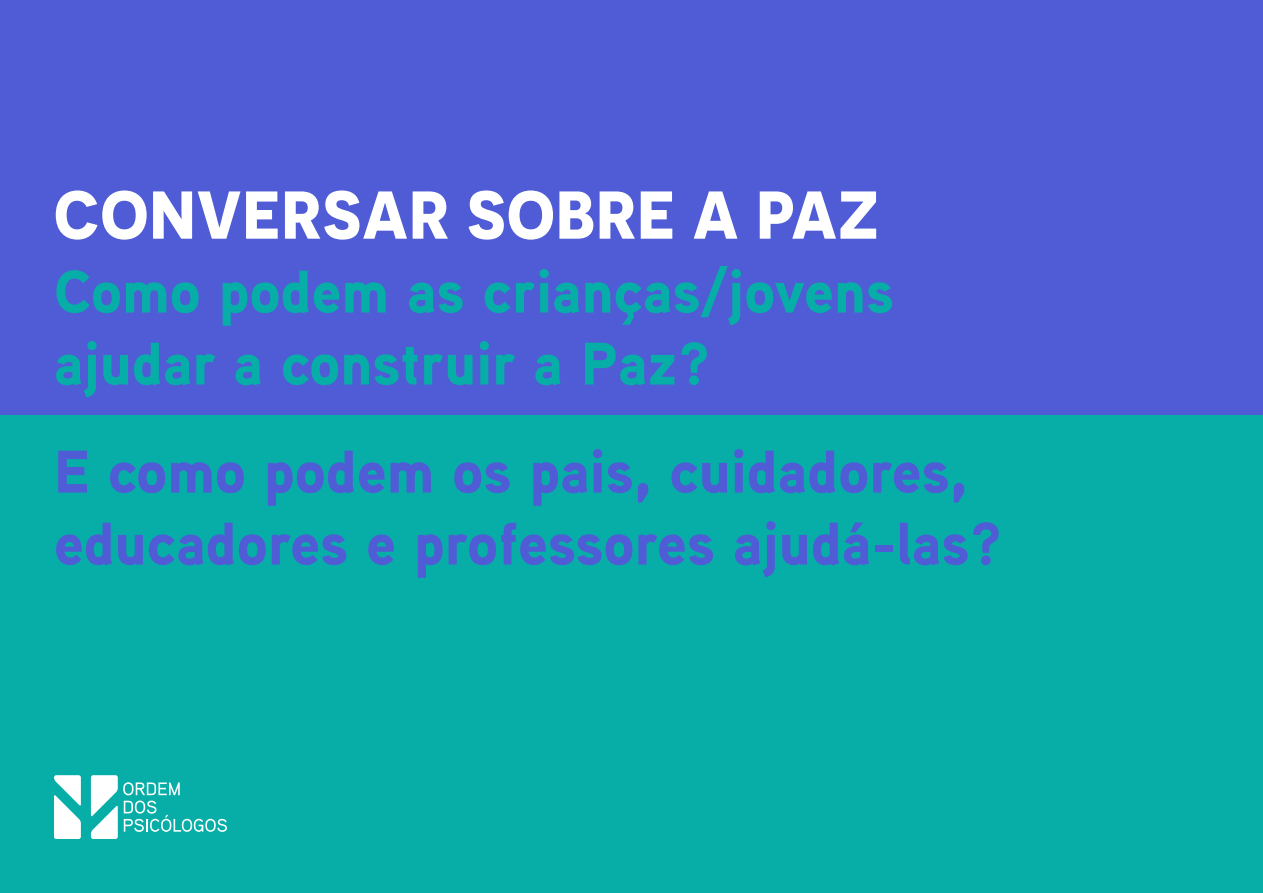
<style>
.page{position:relative;width:1263px;height:893px;background:#fff}
.page>*{position:absolute;margin:0;border:0;box-sizing:border-box;transform-origin:0 0}
.t1{font:700 67.5px "Novecentosans";letter-spacing:.02em;color:#fff}
.t2{font:900 60px/72px "Aaux Next";color:#4f5cd6}
.t3{font:900 60px/72px "Aaux Next";color:#06aea7}
</style>
<div class="page">
<div style="left:1px;top:1px;width:1262px;height:892px;background:#4f5cd6"></div>
<div style="left:0;top:415px;width:1263px;height:478px;background:#06aea7"></div>
<svg style="left:54px;top:775px;width:173px;height:64px"></svg>
<p class="t1" style="left:54px;top:173px;width:826px">CONVERSAR SOBRE A PAZ</p>
<p class="t3" style="left:54px;top:255px;width:841px">Como podem as crianças/jovens ajudar a construir a Paz?</p>
<p class="t2" style="left:54px;top:435px;width:950px">E como podem os pais, cuidadores, educadores e professores ajudá-las?</p>
</div>
